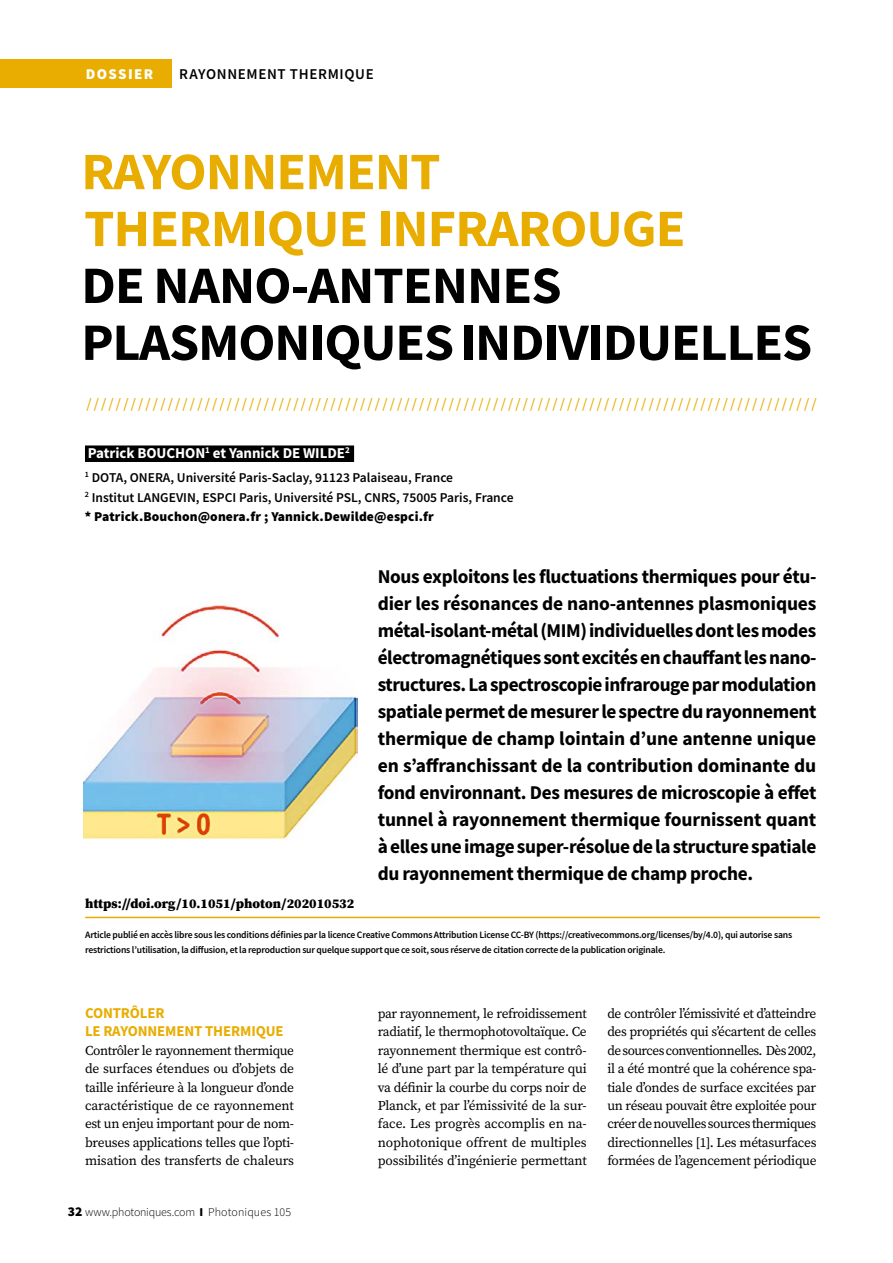
<style>
.page{position:relative;width:893px;height:1263px;background:#fff}
.page>*{position:absolute;margin:0;border:0;box-sizing:border-box;transform-origin:0 0}
.t1{font:700 52.5px/56.8px "Source Sans Pro";letter-spacing:-.02em;color:#000;scale:1.04 1}
.t2{font:700 52.5px/56.8px "Source Sans Pro";letter-spacing:-.02em;color:#e8ad00;scale:1.04 1}
.t3{font:700 19.5px/27px "Source Sans Pro";letter-spacing:-.02em;color:#000;text-align:justify}
.t4{font:18px "Minion Pro";color:#e8ad00}
.t5{font:700 15px "Source Sans Pro";letter-spacing:-.005em;color:#fff}
.t6{font:700 15px/18px "Source Sans Pro";letter-spacing:-.01em;color:#e8ad00}
.t7{font:600 15px "Source Sans Pro";color:#000}
.t8{font:900 15px "Source Sans Pro";letter-spacing:.09em;color:#fff}
.t9{font:13.5px/18.3px "Source Serif Pro";letter-spacing:-.02em;color:#000;text-align:justify}
.t10{font:600 13.5px/19.5px "Source Sans Pro";color:#000}
.t11{font:900 13.5px "Source Serif Pro";color:#000}
.t12{font:300 12px "Source Sans Pro";color:#000}
.t13{font:600 9.75px/15px "Source Sans Pro";letter-spacing:-.02em;color:#000}
.s1{font-weight:900}
.s2{font-weight:900;font-size:13.5px}
</style>
<div class="page">
<div style="left:0;top:60px;width:171px;height:28px;background:#e8ad00"></div>
<div style="left:85px;top:445px;width:269px;height:17px;background:#000"></div>
<img style="left:84px;top:605px;width:274px;height:235px">
<hr style="left:85px;top:917px;width:735px;height:1px;background:#e8ad00">
<p class="t8" style="left:86px;top:64px;width:69px">DOSSIER</p>
<p class="t7" style="left:179px;top:64px;width:13px">Rayonnement</p>
<p class="t7" style="left:290px;top:64px;width:12px">Thermique</p>
<h1 class="t2" style="left:81px;top:143px;width:583px">RAYONNEMENT<br>THERMIQUE INFRAROUGE</h1>
<h1 class="t1" style="left:81px;top:256px;width:704px">DE NANO-ANTENNES<br>PLASMONIQUES INDIVIDUELLES</h1>
<h3 class="t4" style="left:86px;top:394px;width:732px">///////////////////////////////////////////////////////////////////////////////////////////////////</h3>
<p class="t5" style="left:88px;top:443px;width:263px">Patrick BOUCHON<sup>1</sup> et Yannick DE WILDE<sup>2</sup></p>
<p class="t10" style="left:85px;top:468px;width:430px"><sup>1</sup> DOTA, ONERA, Université Paris-Saclay, 91123 Palaiseau, France<br><sup>2</sup> Institut LANGEVIN, ESPCI Paris, Université PSL, CNRS, 75005 Paris, France <span class="s1">* Patrick.Bouchon@onera.fr ; Yannick.Dewilde@espci.fr</span></p>
<p class="t3" style="left:378px;top:562px;width:440px">Nous exploitons les fluctuations thermiques pour étu&shy;dier les résonances de nano-antennes plasmoniques métal-isolant-métal (MIM) individuelles dont les modes électromagnétiques sont excités en chauffant les nano&shy;structures. La spectroscopie infrarouge par modulation spatiale permet de mesurer le spectre du rayonnement thermique de champ lointain d’une antenne unique en s’affranchissant de la contribution dominante du fond environnant. Des mesures de microscopie à effet tunnel à rayonnement thermique fournissent quant à elles une image super-résolue de la structure spatiale du rayonnement thermique de champ proche.</p>
<p class="t11" style="left:85px;top:894px;width:271px">https://doi.org/10.1051/photon/202010532</p>
<p class="t13" style="left:85px;top:927px;width:708px">Article publié en accès libre sous les conditions définies par la licence Creative Commons Attribution License CC-BY (https://creativecommons.org/licenses/by/4.0), qui autorise sans restrictions l’utilisation, la diffusion, et la reproduction sur quelque support que ce soit, sous réserve de citation correcte de la publication originale.</p>
<p class="t6" style="left:85px;top:1004px;width:200px">CONTRÔLER<br>LE RAYONNEMENT THERMIQUE</p>
<p class="t9" style="left:85px;top:1041px;width:211px">Contrôler le rayonnement thermique de surfaces étendues ou d’objets de taille inférieure à la longueur d’onde caractéristique de ce rayonnement est un enjeu important pour de nom&shy;breuses applications telles que l’opti&shy;misation des transferts de chaleurs</p>
<p class="t12" style="left:68px;top:1205px;width:225px"><span class="s2">32</span> www.photoniques.com <span class="s1">I</span> Photoniques 105</p>
<p class="t9" style="left:378px;top:1004px;width:211px">par rayonnement, le refroidissement radiatif, le thermophotovoltaïque. Ce rayonnement thermique est contrô&shy;lé d’une part par la température qui va définir la courbe du corps noir de Planck, et par l’émissivité de la sur&shy;face. Les progrès accomplis en na&shy;nophotonique offrent de multiples possibilités d’ingénierie permettant</p>
<p class="t9" style="left:607px;top:1004px;width:211px">de contrôler l’émissivité et d’atteindre des propriétés qui s’écartent de celles de sources conventionnelles. Dès 2002, il a été montré que la cohérence spa&shy;tiale d’ondes de surface excitées par un réseau pouvait être exploitée pour créer de nouvelles sources thermiques directionnelles [1]. Les métasurfaces formées de l’agencement périodique</p>
</div>
